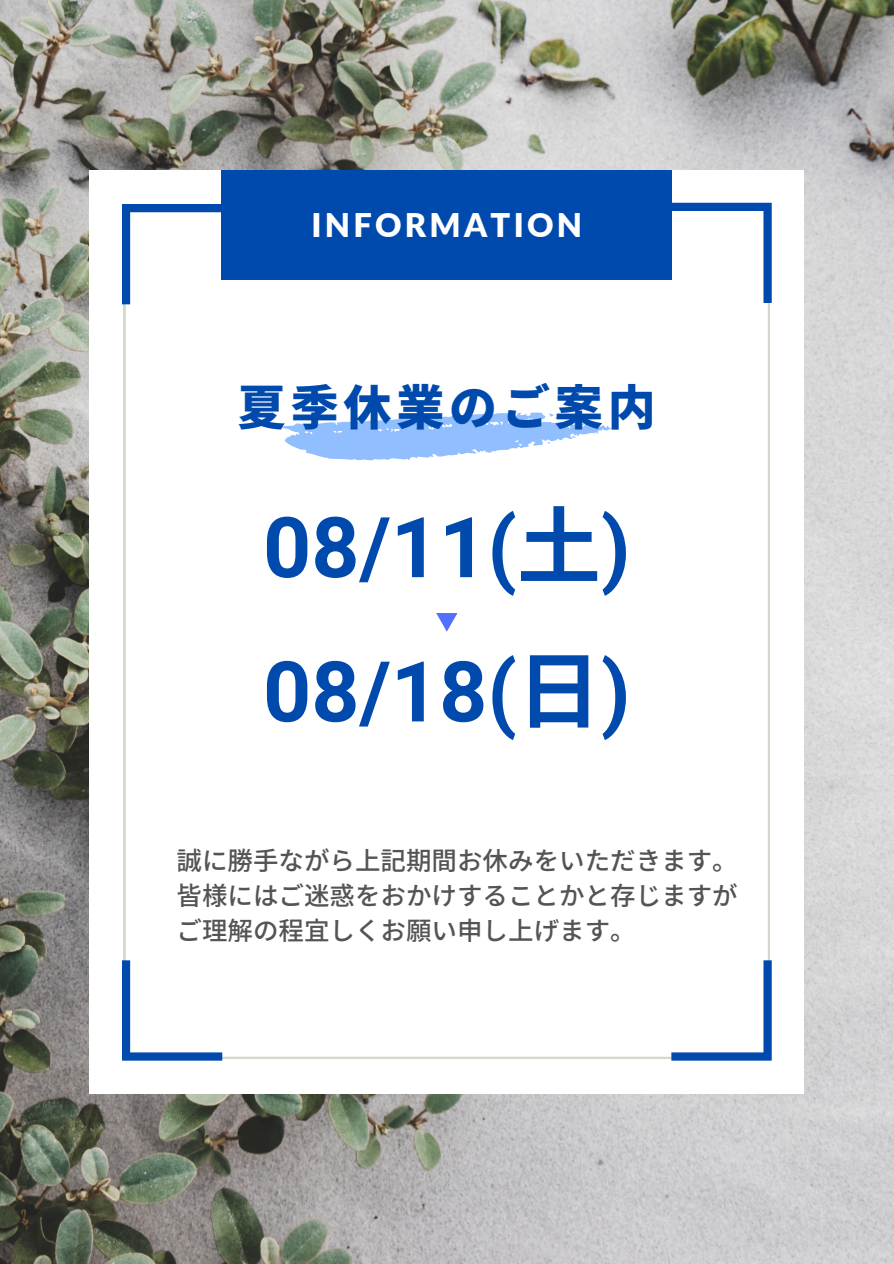
<style>
.page{position:relative;width:894px;height:1264px;background:#fff}
.page>*{position:absolute;margin:0;border:0;box-sizing:border-box;transform-origin:0 0}
.t1{font:700 84px "Roboto";color:#004aad}
.t2{font:900 48px "Noto Sans JP";letter-spacing:.1em;color:#004aad}
.t3{font:900 32.55px "Lato";letter-spacing:.1em;color:#fff}
.t4{font:500 25.5px/34.8px "Noto Sans JP";color:#545454}
.s1{font-family:"Noto Sans CJ Ksc"}
</style>
<div class="page">
<img style="left:0;top:0;width:893px;height:1263px">
<div style="left:89px;top:170px;width:715px;height:923px;background:#fff"></div>
<svg style="left:124px;top:303px;width:645px;height:755px"></svg>
<svg style="left:122px;top:204px;width:100px;height:100px"></svg>
<svg style="left:672px;top:203px;width:99px;height:100px"></svg>
<svg style="left:671px;top:960px;width:100px;height:100px"></svg>
<svg style="left:122px;top:960px;width:100px;height:100px"></svg>
<div style="left:221px;top:170px;width:451px;height:110px;background:#004aad"></div>
<svg style="left:282px;top:412px;width:329px;height:49px"></svg>
<svg style="left:436px;top:613px;width:21px;height:18px"></svg>
<p class="t3" style="left:311px;top:205px;width:272px">INFORMATION</p>
<p class="t2" style="left:238px;top:369px;width:419px">夏季休業のご案内</p>
<h1 class="t1" style="left:263px;top:499px;width:369px">08/11(<span class="s1">土</span>)</h1>
<h1 class="t1" style="left:263px;top:643px;width:369px">08/18(<span class="s1">日</span> )</h1>
<h3 class="t4" style="left:176px;top:842px;width:562px">誠に勝手ながら上記期間お休みをいただきます。</h3>
<h2 class="t4" style="left:176px;top:877px;width:562px">皆様にはご迷惑をおかけすることかと存じますがご理解の程宜しくお願い申し上げます。</h2>
</div>
